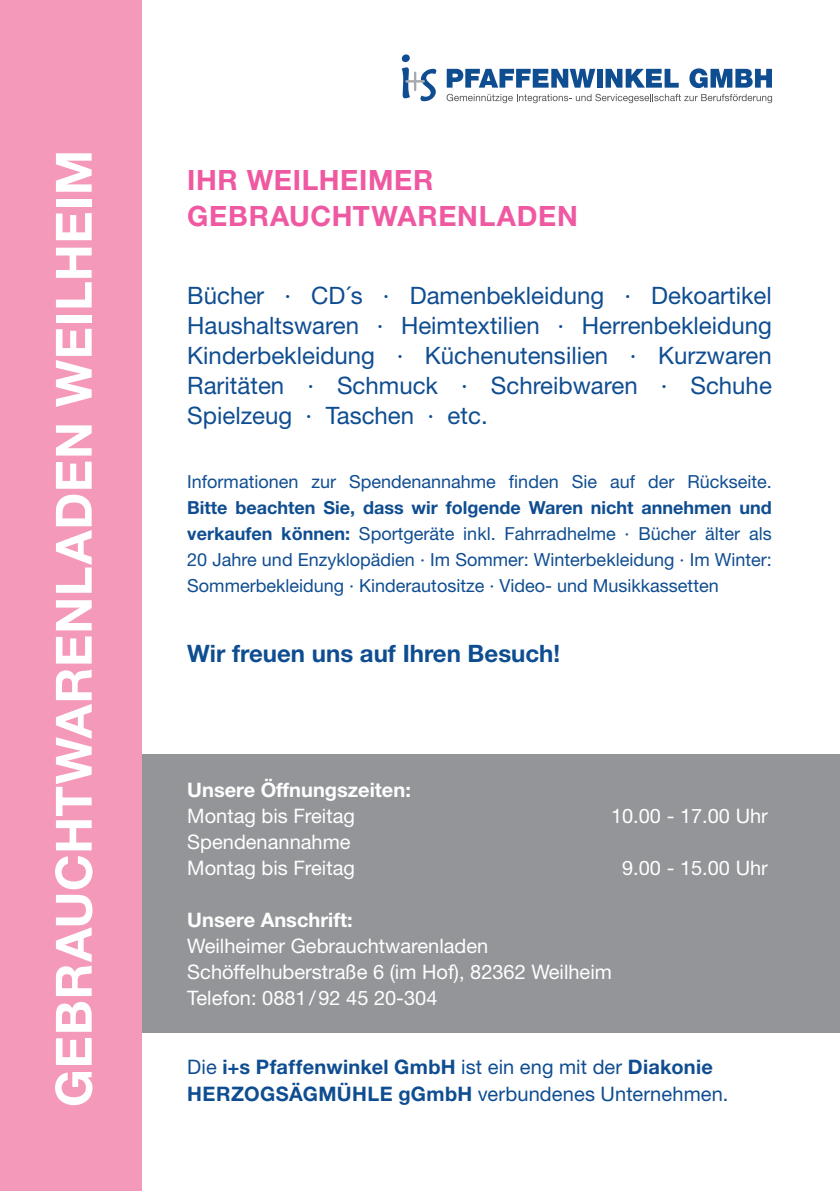
<style>
.page{position:relative;width:840px;height:1191px;background:#fff}
.page>*{position:absolute;margin:0;border:0;box-sizing:border-box;transform-origin:0 0}
.t1{font:700 50px "Helvetica Neue LT Std";letter-spacing:.01em;color:#fff}
.t2{font:700 28px/36px "Helvetica Neue LT Std";letter-spacing:.025em;color:#ef59a1}
.t3{font:24px/30px "Helvetica Neue LT Std";color:#0f4d91;text-align:justify}
.t4{font:700 24px "Helvetica Neue LT Std";color:#0f4d91}
.t5{font:20px/26px "Helvetica Neue LT Std";color:#fff}
.t6{font:700 20px/26.4px "Helvetica Neue LT Std";letter-spacing:.015em;color:#0f4d91}
.t7{font:700 20px "Helvetica Neue LT Std";color:#fff}
.t8{font:18px/26px "Helvetica Neue LT Std";color:#0f4d91;text-align:justify}
.s1{font-weight:700}
.s2{font-weight:400}
</style>
<div class="page">
<div style="left:129px;top:754px;width:710px;height:279px;background:#939598"></div>
<div style="left:0;top:0;width:142px;height:1191px;background:#f499b9"></div>
<div style="left:401px;top:54px;width:8px;height:8px;background:#0f4d91;border-radius:50%"></div>
<svg style="left:401px;top:67px;width:35px;height:34px"></svg>
<svg style="left:446px;top:69px;width:149px;height:19px"></svg>
<div style="left:596px;top:69px;width:6px;height:19px;background:#0f4d91"></div>
<svg style="left:605px;top:69px;width:73px;height:19px"></svg>
<svg style="left:689px;top:68px;width:82px;height:20px"></svg>
<svg style="left:446px;top:94px;width:325px;height:9px"></svg>
<h1 class="t1" style="left:43px;top:1107px;width:958px;rotate:-90deg">GEBRAUCHTWARENLADEN WEILHEIM</h1>
<h2 class="t2" style="left:187px;top:161px;width:392px">IHR WEILHEIMER<br>GEBRAUCHTWARENLADEN</h2>
<h3 class="t3" style="left:187px;top:280px;width:585px">Bücher · CD´s · Damenbekleidung · Dekoartikel Haushaltswaren · Heimtextilien · Herrenbekleidung Kinderbekleidung · Küchenutensilien · Kurzwaren Raritäten · Schmuck · Schreibwaren · Schuhe Spielzeug · Taschen · etc.</h3>
<p class="t8" style="left:187px;top:468px;width:585px">Informationen zur Spendenannahme finden Sie auf der Rückseite.</p>
<p class="t8" style="left:187px;top:494px;width:585px"><span class="s1">Bitte beachten Sie, dass wir folgende Waren nicht annehmen und verkaufen können:</span> Sportgeräte inkl. Fahrradhelme · Bücher älter als 20 Jahre und Enzyklopädien · Im Sommer: Winterbekleidung · Im Winter:<br>Sommerbekleidung · Kinderautositze · Video- und Musikkassetten</p>
<h3 class="t4" style="left:187px;top:638px;width:374px">Wir freuen uns auf Ihren Besuch!</h3>
<p class="t7" style="left:187px;top:777px;width:225px">Unsere Öffnungszeiten:</p>
<p class="t5" style="left:187px;top:802px;width:169px">Montag bis Freitag</p>
<p class="t5" style="left:610px;top:802px;width:158px">10.00 - 17.00 Uhr</p>
<p class="t5" style="left:187px;top:828px;width:169px">Spendenannahme<br>Montag bis Freitag</p>
<p class="t5" style="left:621px;top:854px;width:147px">9.00 - 15.00 Uhr</p>
<p class="t7" style="left:187px;top:907px;width:167px">Unsere Anschrift:</p>
<p class="t5" style="left:187px;top:932px;width:426px">Weilheimer Gebrauchtwarenladen<br>Schöffelhuberstraße 6 (im Hof), 82362 Weilheim<br>Telefon: 0881/92 45 20-304</p>
<p class="t6" style="left:187px;top:1053px;width:542px"><span class="s2">Die</span> i+s Pfaffenwinkel GmbH <span class="s2">ist ein eng mit der</span> Diakonie<br>HERZOGSÄGMÜHLE gGmbH <span class="s2">verbundenes Unternehmen.</span></p>
</div>
